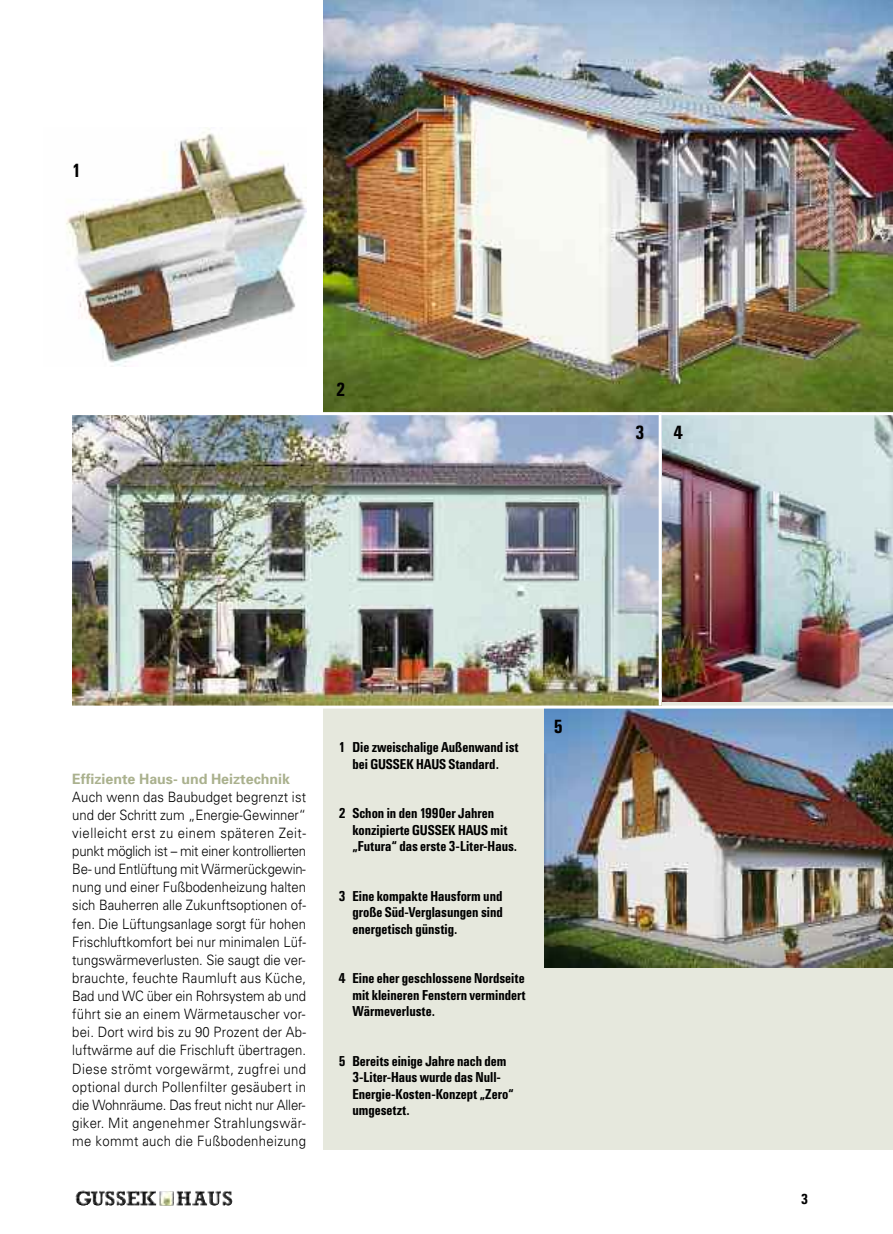
<style>
.page{position:relative;width:893px;height:1234px;background:#fff}
.page>*{position:absolute;margin:0;border:0;box-sizing:border-box;transform-origin:0 0}
.t1{font:18px "Univers SB Med Con";color:#000}
.t2{font:300 14.25px/18.1px "Univers";letter-spacing:.025em;color:#000;text-align:justify;scale:.92 1}
.t3{font:700 14.25px "Univers";color:#aab18e}
.t4{font:700 condensed 14.25px "Univers";color:#000}
.t5{font:13.5px/16.5px "Univers SB Med Con";color:#000}
</style>
<div class="page">
<img style="left:662px;top:415px;width:231px;height:287px">
<div style="left:323px;top:702px;width:570px;height:447px;background:#e6e8dd"></div>
<img style="left:323px;top:0;width:570px;height:412px">
<img style="left:544px;top:708px;width:349px;height:259px">
<img style="left:72px;top:415px;width:587px;height:290px">
<hr style="left:659px;top:412px;width:3px;height:293px;background:#fff">
<hr style="left:60px;top:705px;width:833px;height:3px;background:#fff">
<img style="left:66px;top:128px;width:240px;height:238px">
<p class="t1" style="left:72px;top:160px;width:11px">1</p>
<p class="t1" style="left:336px;top:379px;width:11px">2</p>
<p class="t1" style="left:636px;top:422px;width:11px">3</p>
<p class="t1" style="left:674px;top:422px;width:11px">4</p>
<p class="t3" style="left:72px;top:773px;width:219px">Effiziente Haus- und Heiztechnik</p>
<p class="t2" style="left:72px;top:788px;width:256px">Auch wenn das Baubudget begrenzt ist und der Schritt zum „Energie-Gewinner“ vielleicht erst zu einem späteren Zeit&shy;punkt möglich ist – mit einer kontrollierten Be- und Entlüftung mit Wärmerückgewin&shy;nung und einer Fußbodenheizung halten sich Bauherren alle Zukunftsoptionen of&shy;fen. Die Lüftungsanlage sorgt für hohen Frischluftkomfort bei nur minimalen Lüf&shy;tungswärmeverlusten. Sie saugt die ver&shy;brauchte, feuchte Raumluft aus Küche, Bad und WC über ein Rohrsystem ab und führt sie an einem Wärmetauscher vor&shy;bei. Dort wird bis zu 90 Prozent der Ab&shy;luftwärme auf die Frischluft übertragen.<br>Diese strömt vorgewärmt, zugfrei und optional durch Pollenfilter gesäubert in die Wohnräume. Das freut nicht nur Aller&shy;giker. Mit angenehmer Strahlungswär&shy;me kommt auch die Fußbodenheizung</p>
<p class="t5" style="left:339px;top:739px;width:181px;text-align:center">1 Die zweischalige Außenwand ist bei GUSSEK HAUS Standard.</p>
<p class="t5" style="left:352px;top:805px;width:166px;text-indent:-14px">2 Schon in den 1990er Jahren konzipierte GUSSEK HAUS mit „Futura“ das erste 3-Liter-Haus.</p>
<p class="t5" style="left:352px;top:887px;width:152px;text-align:justify;text-indent:-13px">3 Eine kompakte Hausform und große Süd-Verglasungen sind energetisch günstig.</p>
<p class="t5" style="left:352px;top:970px;width:175px;text-align:justify;text-indent:-13px">4 Eine eher geschlossene Nordseite mit kleineren Fenstern vermindert Wärmeverluste.</p>
<p class="t5" style="left:352px;top:1052px;width:163px;text-indent:-13px">5 Bereits einige Jahre nach dem<br>3-Liter-Haus wurde das Null-<br>Energie-Kosten-Konzept „Zero“ umgesetzt.</p>
<p class="t1" style="left:554px;top:716px;width:11px">5</p>
<p class="t4" style="left:802px;top:1189px;width:8px">3</p>
</div>
